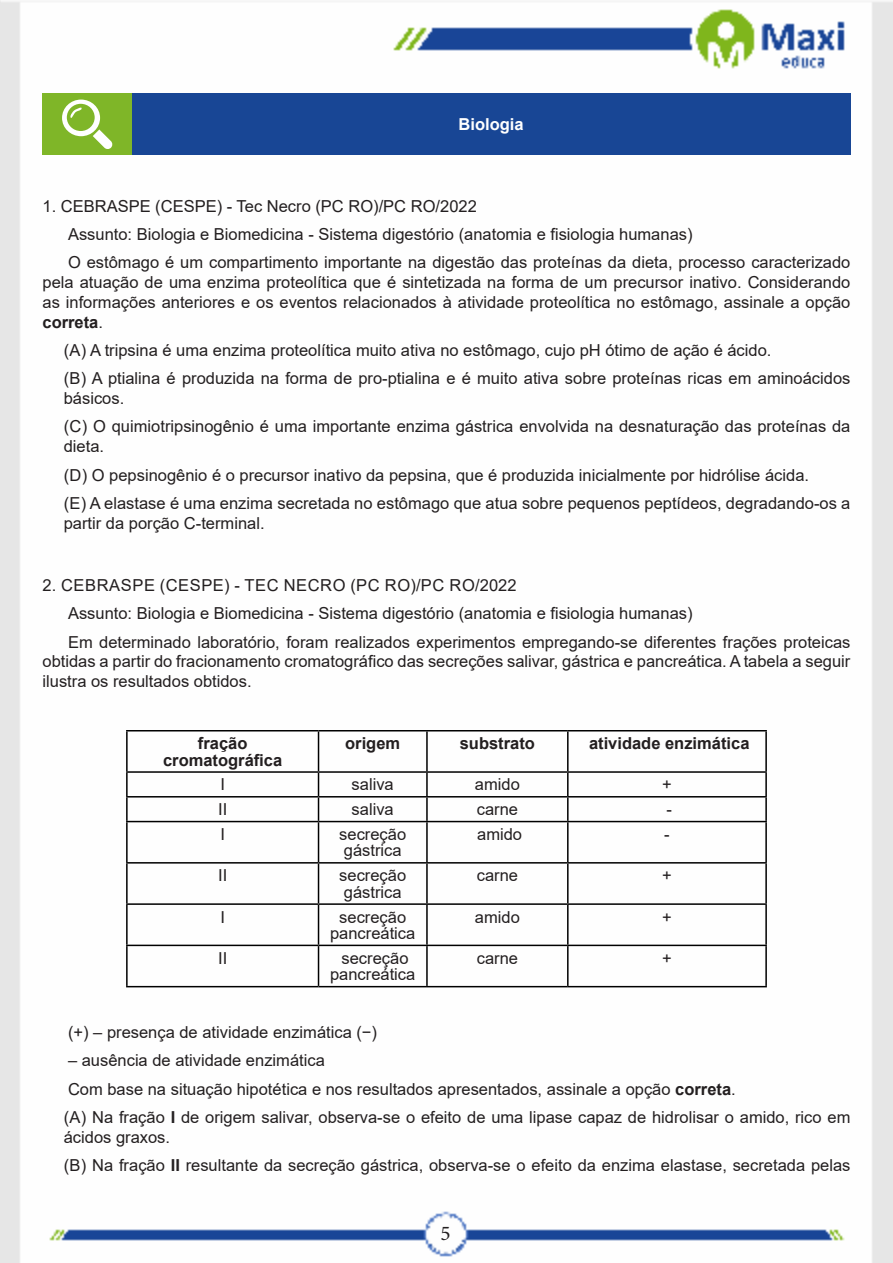
<style>
.page{position:relative;width:893px;height:1263px;background:#fff}
.page>*{position:absolute;margin:0;border:0;box-sizing:border-box;transform-origin:0 0}
.t1{font:21px "Minion Pro";color:#231f20}
.TEXTO_BASE{font:16.5px/19.8px "Arial";color:#231f20;text-align:justify}
.ALTERNATIVAS{font:16.5px/19.8px "Arial";color:#231f20}
.INDICE{font:16.5px "Arial";color:#231f20}
.INDICE-2{font:700 16.5px "Arial";color:#231f20}
.ENUNCIADO{font:16.5px "Arial";letter-spacing:.035em;color:#231f20}
.Titulo_de_Caixa{font:700 16.5px "Arial";color:#fff}
.s1{font-weight:700}
</style>
<div class="page">
<img style="left:0;top:0;width:893px;height:1263px">
<div style="left:43px;top:94px;width:89px;height:61px;background:#7fb628"></div>
<div style="left:132px;top:94px;width:718px;height:61px;background:#184695"></div>
<svg style="left:62px;top:100px;width:51px;height:49px"></svg>
<hr style="left:126px;top:730px;width:192px;height:1px;background:#000">
<hr style="left:126px;top:731px;width:2px;height:40px;background:#000">
<hr style="left:318px;top:730px;width:109px;height:1px;background:#000">
<hr style="left:318px;top:731px;width:1px;height:40px;background:#000">
<hr style="left:427px;top:730px;width:141px;height:1px;background:#000">
<hr style="left:426px;top:731px;width:2px;height:40px;background:#000">
<hr style="left:568px;top:730px;width:199px;height:1px;background:#000">
<hr style="left:567px;top:731px;width:2px;height:40px;background:#000">
<hr style="left:765px;top:731px;width:2px;height:40px;background:#000">
<hr style="left:126px;top:771px;width:192px;height:2px;background:#000">
<hr style="left:126px;top:773px;width:2px;height:23px;background:#000">
<hr style="left:318px;top:771px;width:109px;height:2px;background:#000">
<hr style="left:427px;top:771px;width:141px;height:2px;background:#000">
<hr style="left:426px;top:773px;width:2px;height:23px;background:#000">
<hr style="left:568px;top:771px;width:199px;height:2px;background:#000">
<hr style="left:567px;top:773px;width:2px;height:23px;background:#000">
<hr style="left:765px;top:773px;width:2px;height:23px;background:#000">
<hr style="left:126px;top:796px;width:192px;height:1px;background:#000">
<hr style="left:126px;top:797px;width:2px;height:24px;background:#000">
<hr style="left:318px;top:796px;width:109px;height:1px;background:#000">
<svg style="left:318px;top:773px;width:1px;height:48px"></svg>
<hr style="left:427px;top:796px;width:141px;height:1px;background:#000">
<hr style="left:426px;top:797px;width:2px;height:24px;background:#000">
<hr style="left:568px;top:796px;width:199px;height:1px;background:#000">
<hr style="left:567px;top:797px;width:2px;height:24px;background:#000">
<hr style="left:765px;top:797px;width:2px;height:24px;background:#000">
<hr style="left:126px;top:821px;width:192px;height:1px;background:#000">
<hr style="left:126px;top:822px;width:2px;height:40px;background:#000">
<hr style="left:318px;top:821px;width:109px;height:1px;background:#000">
<hr style="left:318px;top:822px;width:1px;height:40px;background:#000">
<hr style="left:427px;top:821px;width:141px;height:1px;background:#000">
<hr style="left:426px;top:822px;width:2px;height:40px;background:#000">
<hr style="left:568px;top:821px;width:199px;height:1px;background:#000">
<hr style="left:567px;top:822px;width:2px;height:40px;background:#000">
<hr style="left:765px;top:822px;width:2px;height:40px;background:#000">
<hr style="left:126px;top:862px;width:192px;height:1px;background:#000">
<hr style="left:126px;top:863px;width:2px;height:40px;background:#000">
<hr style="left:318px;top:862px;width:109px;height:1px;background:#000">
<hr style="left:318px;top:863px;width:1px;height:40px;background:#000">
<hr style="left:427px;top:862px;width:141px;height:1px;background:#000">
<hr style="left:426px;top:863px;width:2px;height:40px;background:#000">
<hr style="left:568px;top:862px;width:199px;height:1px;background:#000">
<hr style="left:567px;top:863px;width:2px;height:40px;background:#000">
<hr style="left:765px;top:863px;width:2px;height:40px;background:#000">
<hr style="left:126px;top:903px;width:192px;height:2px;background:#000">
<hr style="left:126px;top:905px;width:2px;height:40px;background:#000">
<hr style="left:318px;top:903px;width:109px;height:2px;background:#000">
<hr style="left:318px;top:905px;width:1px;height:40px;background:#000">
<hr style="left:427px;top:903px;width:141px;height:2px;background:#000">
<hr style="left:426px;top:905px;width:2px;height:40px;background:#000">
<hr style="left:568px;top:903px;width:199px;height:2px;background:#000">
<hr style="left:567px;top:905px;width:2px;height:40px;background:#000">
<hr style="left:765px;top:905px;width:2px;height:40px;background:#000">
<hr style="left:126px;top:945px;width:192px;height:1px;background:#000">
<hr style="left:126px;top:946px;width:2px;height:40px;background:#000">
<hr style="left:318px;top:945px;width:109px;height:1px;background:#000">
<hr style="left:318px;top:946px;width:1px;height:40px;background:#000">
<hr style="left:427px;top:945px;width:141px;height:1px;background:#000">
<hr style="left:426px;top:946px;width:2px;height:40px;background:#000">
<hr style="left:568px;top:945px;width:199px;height:1px;background:#000">
<hr style="left:567px;top:946px;width:2px;height:40px;background:#000">
<hr style="left:765px;top:946px;width:2px;height:40px;background:#000">
<hr style="left:126px;top:986px;width:192px;height:1px;background:#000">
<hr style="left:318px;top:986px;width:109px;height:1px;background:#000">
<hr style="left:427px;top:986px;width:141px;height:1px;background:#000">
<hr style="left:568px;top:986px;width:199px;height:1px;background:#000">
<p class="Titulo_de_Caixa" style="left:459px;top:113px;width:67px">Biologia</p>
<p class="TEXTO_BASE" style="left:43px;top:196px;width:436px">1. CEBRASPE (CESPE) - Tec Necro (PC RO)/PC RO/2022</p>
<p class="TEXTO_BASE" style="left:68px;top:224px;width:626px">Assunto: Biologia e Biomedicina - Sistema digestório (anatomia e fisiologia humanas)</p>
<p class="TEXTO_BASE" style="left:43px;top:252px;width:809px;text-indent:26px">O estômago é um compartimento importante na digestão das proteínas da dieta, processo caracterizado pela atuação de uma enzima proteolítica que é sintetizada na forma de um precursor inativo. Considerando as informações anteriores e os eventos relacionados à atividade proteolítica no estômago, assinale a opção <span class="s1">correta</span>.</p>
<p class="ALTERNATIVAS" style="left:64px;top:340px;width:709px">(A) A tripsina é uma enzima proteolítica muito ativa no estômago, cujo pH ótimo de ação é ácido.</p>
<p class="ALTERNATIVAS" style="left:64px;top:368px;width:788px">(B) A ptialina é produzida na forma de pro-ptialina e é muito ativa sobre proteínas ricas em aminoácidos básicos.</p>
<p class="ALTERNATIVAS" style="left:64px;top:417px;width:788px">(C) O quimiotripsinogênio é uma importante enzima gástrica envolvida na desnaturação das proteínas da dieta.</p>
<p class="ALTERNATIVAS" style="left:64px;top:465px;width:747px">(D) O pepsinogênio é o precursor inativo da pepsina, que é produzida inicialmente por hidrólise ácida.</p>
<p class="ALTERNATIVAS" style="left:64px;top:493px;width:788px">(E) A elastase é uma enzima secretada no estômago que atua sobre pequenos peptídeos, degradando-os a partir da porção C-terminal.</p>
<p class="ENUNCIADO" style="left:43px;top:574px;width:475px">2. CEBRASPE (CESPE) - TEC NECRO (PC RO)/PC RO/2022</p>
<p class="TEXTO_BASE" style="left:68px;top:603px;width:626px">Assunto: Biologia e Biomedicina - Sistema digestório (anatomia e fisiologia humanas)</p>
<p class="TEXTO_BASE" style="left:43px;top:632px;width:809px;text-indent:26px">Em determinado laboratório, foram realizados experimentos empregando-se diferentes frações proteicas obtidas a partir do fracionamento cromatográfico das secreções salivar, gástrica e pancreática. A tabela a seguir ilustra os resultados obtidos.</p>
<p class="INDICE-2" style="left:198px;top:732px;width:51px">fração</p>
<p class="INDICE-2" style="left:163px;top:748px;width:121px">cromatográfica</p>
<p class="INDICE-2" style="left:345px;top:732px;width:57px">origem</p>
<p class="INDICE-2" style="left:460px;top:732px;width:77px">substrato</p>
<p class="INDICE-2" style="left:589px;top:732px;width:162px">atividade enzimática</p>
<p class="INDICE" style="left:220px;top:773px;width:6px">I</p>
<p class="INDICE" style="left:352px;top:773px;width:44px">saliva</p>
<p class="INDICE" style="left:475px;top:773px;width:46px">amido</p>
<p class="INDICE" style="left:662px;top:773px;width:11px">+</p>
<p class="INDICE" style="left:218px;top:798px;width:11px">II</p>
<p class="INDICE" style="left:352px;top:798px;width:44px">saliva</p>
<p class="INDICE" style="left:477px;top:798px;width:43px">carne</p>
<p class="INDICE" style="left:666px;top:798px;width:7px">-</p>
<p class="INDICE" style="left:220px;top:823px;width:6px">I</p>
<p class="INDICE" style="left:339px;top:823px;width:68px">secreção</p>
<p class="INDICE" style="left:344px;top:839px;width:59px">gástrica</p>
<p class="INDICE" style="left:477px;top:823px;width:46px">amido</p>
<p class="INDICE" style="left:664px;top:823px;width:7px">-</p>
<p class="INDICE" style="left:218px;top:864px;width:11px">II</p>
<p class="INDICE" style="left:339px;top:864px;width:68px">secreção</p>
<p class="INDICE" style="left:344px;top:880px;width:59px">gástrica</p>
<p class="INDICE" style="left:477px;top:864px;width:43px">carne</p>
<p class="INDICE" style="left:662px;top:864px;width:11px">+</p>
<p class="INDICE" style="left:220px;top:905px;width:6px">I</p>
<p class="INDICE" style="left:339px;top:905px;width:68px">secreção</p>
<p class="INDICE" style="left:330px;top:922px;width:87px">pancreática</p>
<p class="INDICE" style="left:475px;top:905px;width:46px">amido</p>
<p class="INDICE" style="left:662px;top:905px;width:11px">+</p>
<p class="INDICE" style="left:218px;top:947px;width:11px">II</p>
<p class="INDICE" style="left:342px;top:947px;width:68px">secreção</p>
<p class="INDICE" style="left:330px;top:963px;width:87px">pancreática</p>
<p class="INDICE" style="left:477px;top:947px;width:43px">carne</p>
<p class="INDICE" style="left:662px;top:947px;width:11px">+</p>
<p class="TEXTO_BASE" style="left:68px;top:1022px;width:311px">(+) – presença de atividade enzimática (−)</p>
<p class="TEXTO_BASE" style="left:68px;top:1050px;width:258px">– ausência de atividade enzimática</p>
<p class="TEXTO_BASE" style="left:68px;top:1079px;width:669px">Com base na situação hipotética e nos resultados apresentados, assinale a opção <span class="s1">correta</span>.</p>
<p class="ALTERNATIVAS" style="left:64px;top:1107px;width:788px">(A) Na fração <span class="s1">I</span> de origem salivar, observa-se o efeito de uma lipase capaz de hidrolisar o amido, rico em ácidos graxos.</p>
<p class="ALTERNATIVAS" style="left:64px;top:1155px;width:788px">(B) Na fração <span class="s1">II</span> resultante da secreção gástrica, observa-se o efeito da enzima elastase, secretada pelas</p>
<p class="t1" style="left:440px;top:1219px;width:12px">5</p>
</div>
